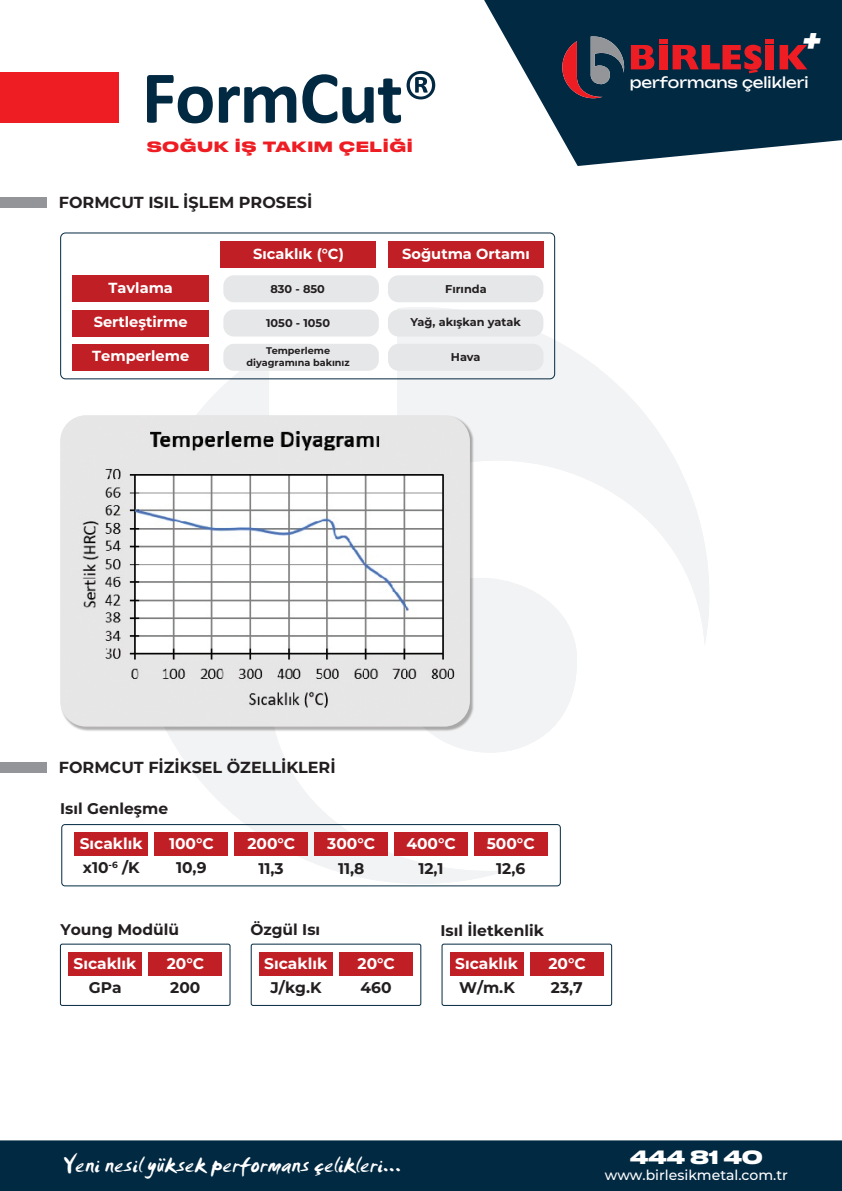
<style>
.page{position:relative;width:842px;height:1191px;background:#fff}
.page>*{position:absolute;margin:0;border:0;box-sizing:border-box;transform-origin:0 0}
.t1{font:700 75.2px "Calibri";letter-spacing:-.015em;color:#022942}
.t2{font:italic 900 31.8px "Montserrat";color:#fff}
.t3{font:24px "Smudger Let Plain";color:#fff}
.t4{font:700 18px "Druk Wide";letter-spacing:.005em;color:#fff}
.t5{font:700 16px "Montserrat";color:#231f20}
.t6{font:700 15.5px "Montserrat";color:#231f20}
.t7{font:700 15.5px/24.2px "Montserrat";color:#fff}
.t8{font:15.1px "Unbounded";color:#fff}
.t9{font:700 14.6px "Montserrat";color:#fff}
.t10{font:500 14px "Montserrat";color:#fff}
.t11{font:700 14px "Druk Wide";letter-spacing:.08em;color:#ee1d23}
.t12{font:700 11.3px "Montserrat";color:#231f20}
.t13{font:700 9.7px/11.6px "Montserrat";color:#231f20;text-align:center}
.s1{font-weight:400}
.s2{color:#231f20}
</style>
<div class="page">
<svg style="left:133px;top:350px;width:372px;height:534px"></svg>
<svg style="left:385px;top:307px;width:324px;height:484px"></svg>
<svg style="left:484px;top:0;width:358px;height:166px;fill:#022942"></svg>
<div style="left:0;top:72px;width:118px;height:51px;background:#ee1d23"></div>
<svg style="left:631px;top:45px;width:23px;height:24px"></svg>
<div style="left:659px;top:45px;width:8px;height:24px;background:#ee1d23"></div>
<svg style="left:779px;top:45px;width:28px;height:24px"></svg>
<div style="left:659px;top:39px;width:8px;height:5px;background:#ee1d23"></div>
<div style="left:765px;top:45px;width:8px;height:24px;background:#ee1d23"></div>
<div style="left:765px;top:39px;width:8px;height:5px;background:#ee1d23"></div>
<svg style="left:673px;top:45px;width:89px;height:28px;background:#842230"></svg>
<svg style="left:562px;top:36px;width:62px;height:62px;background:#4b4051"></svg>
<div style="left:0;top:1140px;width:842px;height:51px;background:#022942"></div>
<div style="left:0;top:197px;width:46px;height:11px;background:#939598"></div>
<div style="left:0;top:762px;width:46px;height:11px;background:#939598"></div>
<div style="left:60px;top:232px;width:495px;height:147px;border:1px solid #042941;border-radius:5px"></div>
<div style="left:72px;top:275px;width:136px;height:27px;background:#c02025"></div>
<div style="left:72px;top:309px;width:136px;height:27px;background:#c02025"></div>
<div style="left:72px;top:344px;width:136px;height:27px;background:#c02025"></div>
<div style="left:220px;top:241px;width:156px;height:27px;background:#c02025"></div>
<div style="left:223px;top:275px;width:156px;height:27px;background:#e6e7e9;border-radius:11px"></div>
<div style="left:223px;top:309px;width:156px;height:27px;background:#e6e7e9;border-radius:11px"></div>
<div style="left:223px;top:344px;width:156px;height:27px;background:#e6e7e9;border-radius:11px"></div>
<div style="left:388px;top:241px;width:155px;height:27px;background:#c02025"></div>
<div style="left:388px;top:275px;width:155px;height:27px;background:#e6e7e9;border-radius:11px"></div>
<div style="left:388px;top:309px;width:155px;height:27px;background:#e6e7e9;border-radius:11px"></div>
<div style="left:388px;top:344px;width:155px;height:27px;background:#e6e7e9;border-radius:11px"></div>
<img style="left:73px;top:415px;width:402px;height:317px">
<img style="left:60px;top:415px;width:410px;height:311px">
<div style="left:62px;top:824px;width:499px;height:62px;border:1px solid #042941;border-radius:3px"></div>
<div style="left:75px;top:832px;width:73px;height:24px;background:#c02025"></div>
<div style="left:155px;top:832px;width:73px;height:24px;background:#c02025"></div>
<div style="left:314px;top:832px;width:73px;height:24px;background:#c02025"></div>
<div style="left:394px;top:832px;width:73px;height:24px;background:#c02025"></div>
<div style="left:474px;top:832px;width:73px;height:24px;background:#c02025"></div>
<div style="left:235px;top:832px;width:73px;height:24px;background:#c02025"></div>
<div style="left:251px;top:944px;width:170px;height:61px;border:1px solid #042941;border-radius:2px"></div>
<div style="left:259px;top:952px;width:74px;height:24px;background:#c02025"></div>
<div style="left:339px;top:952px;width:74px;height:24px;background:#c02025"></div>
<div style="left:60px;top:944px;width:170px;height:61px;border:1px solid #042941;border-radius:2px"></div>
<div style="left:69px;top:952px;width:73px;height:24px;background:#c02025"></div>
<div style="left:149px;top:952px;width:73px;height:24px;background:#c02025"></div>
<div style="left:450px;top:952px;width:73px;height:24px;background:#c02025"></div>
<div style="left:530px;top:952px;width:73px;height:24px;background:#c02025"></div>
<div style="left:442px;top:944px;width:170px;height:61px;border:1px solid #042941;border-radius:2px"></div>
<h1 class="t1" style="left:142px;top:44px;width:300px">FormCut<span class="s1">®</span></h1>
<p class="t11" style="left:147px;top:135px;width:267px">SOĞUK İŞ TAKIM ÇELİĞİ</p>
<p class="t5" style="left:59px;top:190px;width:255px">FORMCUT ISIL İŞLEM PROSESİ</p>
<p class="t9" style="left:109px;top:277px;width:66px">Tavlama</p>
<p class="t9" style="left:94px;top:311px;width:96px">Sertleştirme</p>
<p class="t9" style="left:92px;top:346px;width:99px">Temperleme</p>
<p class="t9" style="left:253px;top:243px;width:92px">Sıcaklık (°C)</p>
<p class="t9" style="left:402px;top:243px;width:129px">Soğutma Ortamı</p>
<p class="t12" style="left:270px;top:280px;width:56px">830 - 850</p>
<p class="t12" style="left:266px;top:315px;width:65px">1050 - 1050</p>
<p class="t13" style="left:247px;top:344px;width:105px">Temperleme diyagramına bakınız</p>
<p class="t12" style="left:445px;top:281px;width:43px">Fırında</p>
<p class="t12" style="left:411px;top:314px;width:112px">Yağ, akışkan yatak</p>
<p class="t12" style="left:451px;top:349px;width:31px">Hava</p>
<h2 class="t2" style="left:802px;top:17px;width:21px">+</h2>
<p class="t8" style="left:630px;top:70px;width:180px">performans çelikleri</p>
<p class="t5" style="left:59px;top:756px;width:278px">FORMCUT FİZİKSEL ÖZELLİKLERİ</p>
<p class="t6" style="left:60px;top:797px;width:109px">Isıl Genleşme</p>
<p class="t7" style="left:80px;top:830px;width:64px">Sıcaklık <span class="s2">x10</span><sup>-6</sup> <span class="s2">/K</span></p>
<p class="t7" style="left:169px;top:830px;width:46px">100°C</p>
<p class="t6" style="left:176px;top:856px;width:32px">10,9</p>
<p class="t7" style="left:247px;top:830px;width:49px">200°C</p>
<p class="t6" style="left:258px;top:857px;width:27px">11,3</p>
<p class="t7" style="left:327px;top:830px;width:49px">300°C</p>
<p class="t6" style="left:338px;top:857px;width:28px">11,8</p>
<p class="t7" style="left:406px;top:830px;width:51px">400°C</p>
<p class="t6" style="left:418px;top:857px;width:27px">12,1</p>
<p class="t7" style="left:487px;top:830px;width:50px">500°C</p>
<p class="t6" style="left:496px;top:857px;width:31px">12,6</p>
<p class="t6" style="left:60px;top:918px;width:120px">Young Modülü</p>
<p class="t6" style="left:250px;top:918px;width:71px">Özgül Isı</p>
<p class="t6" style="left:440px;top:919px;width:105px">Isıl İletkenlik</p>
<p class="t7" style="left:74px;top:950px;width:64px">Sıcaklık</p>
<p class="t6" style="left:89px;top:976px;width:34px">GPa</p>
<p class="t6" style="left:170px;top:976px;width:32px">200</p>
<p class="t7" style="left:167px;top:950px;width:39px">20°C</p>
<p class="t7" style="left:264px;top:950px;width:64px">Sıcaklık</p>
<p class="t6" style="left:271px;top:976px;width:52px">J/kg.K</p>
<p class="t6" style="left:361px;top:976px;width:33px">460</p>
<p class="t7" style="left:358px;top:950px;width:39px">20°C</p>
<p class="t7" style="left:455px;top:950px;width:64px">Sıcaklık</p>
<p class="t6" style="left:459px;top:976px;width:57px">W/m.K</p>
<p class="t6" style="left:551px;top:976px;width:33px">23,7</p>
<p class="t7" style="left:548px;top:950px;width:39px">20°C</p>
<h3 class="t3" style="left:63px;top:1149px;width:340px">Yeni nesil yüksek performans çelikleri...</h3>
<p class="t4" style="left:630px;top:1142px;width:134px">444 81 40</p>
<p class="t10" style="left:605px;top:1164px;width:185px">www.birlesikmetal.com.tr</p>
</div>
